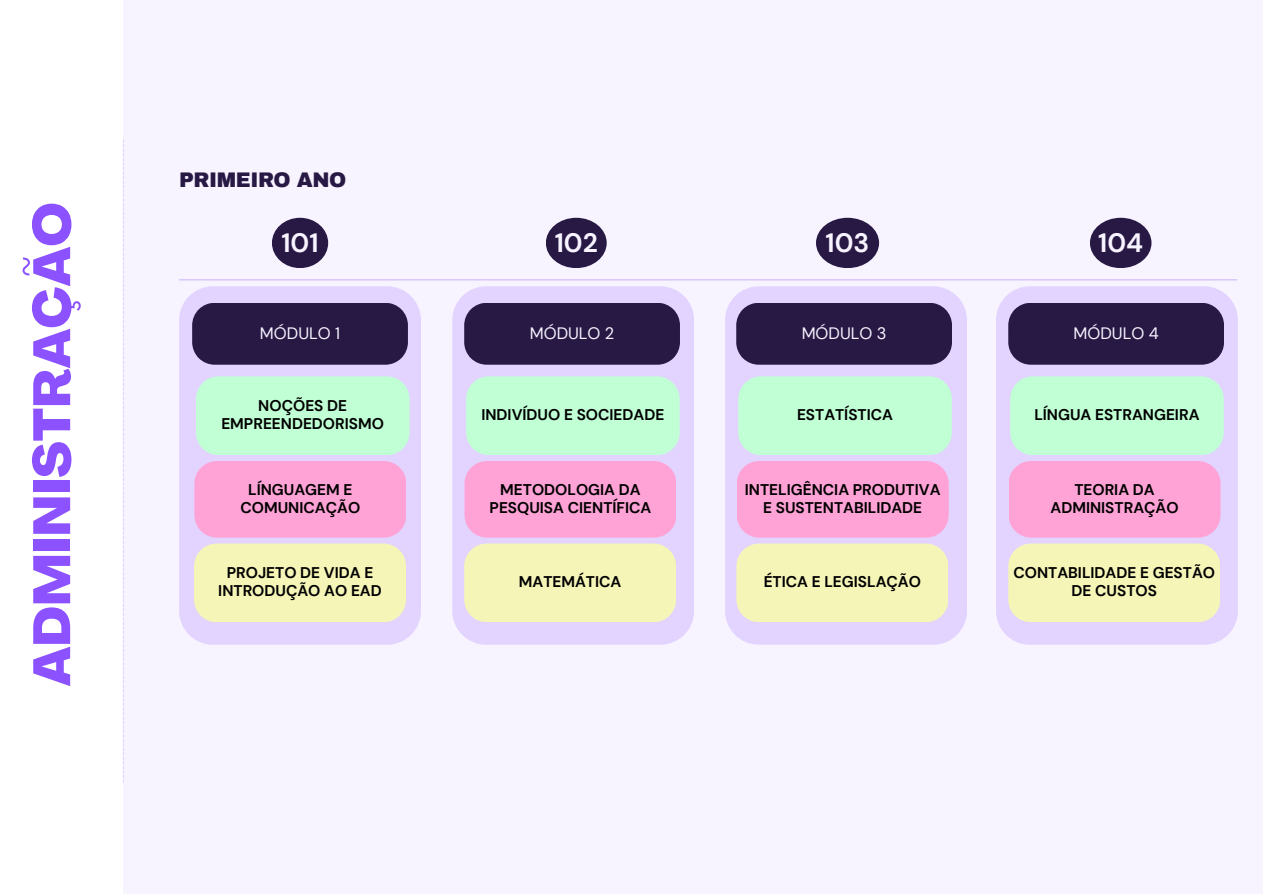
<style>
.page{position:relative;width:1263px;height:894px;background:#fff}
.page>*{position:absolute;margin:0;border:0;box-sizing:border-box;transform-origin:0 0}
.t1{font:800 51.6px "Agrandir";color:#8c52ff}
.t2{font:700 26.55px "DM Sans";color:#f7f3ff}
.t3{font:900 20.7px "Archivo";letter-spacing:-.02em;color:#271844}
.t4{font:16.5px "DM Sans";color:#f7f3ff}
.t5{font:700 15.45px/18px "DM Sans";color:#000;text-align:center}
</style>
<div class="page">
<div style="left:123px;top:0;width:1140px;height:893px;background:#f7f3ff"></div>
<svg style="left:123px;top:140px;width:1px;height:642px"></svg>
<div style="left:272px;top:218px;width:56px;height:50px;background:#271844;border-radius:50%"></div>
<hr style="left:179px;top:279px;width:1058px;height:1px;background:#cdb8f6">
<div style="left:179px;top:286px;width:242px;height:358px;background:#e2d3ff;border-radius:34px"></div>
<div style="left:192px;top:303px;width:216px;height:61px;background:#271844"></div>
<div style="left:196px;top:376px;width:213px;height:79px;background:#c1ffd5;border-radius:22px"></div>
<div style="left:194px;top:461px;width:212px;height:76px;background:#ffa3d7;border-radius:22px"></div>
<div style="left:194px;top:543px;width:212px;height:79px;background:#f6f5b8;border-radius:22px"></div>
<div style="left:546px;top:218px;width:61px;height:50px;background:#271844;border-radius:50%"></div>
<div style="left:816px;top:218px;width:63px;height:50px;background:#271844;border-radius:50%"></div>
<div style="left:1090px;top:218px;width:61px;height:50px;background:#271844;border-radius:50%"></div>
<div style="left:452px;top:286px;width:242px;height:358px;background:#e2d3ff;border-radius:34px"></div>
<div style="left:464px;top:303px;width:216px;height:61px;background:#271844"></div>
<div style="left:725px;top:286px;width:242px;height:358px;background:#e2d3ff;border-radius:34px"></div>
<div style="left:736px;top:303px;width:216px;height:61px;background:#271844"></div>
<div style="left:996px;top:286px;width:242px;height:358px;background:#e2d3ff;border-radius:34px"></div>
<div style="left:1008px;top:303px;width:216px;height:61px;background:#271844"></div>
<div style="left:466px;top:376px;width:214px;height:79px;background:#c1ffd5;border-radius:22px"></div>
<div style="left:464px;top:461px;width:212px;height:76px;background:#ffa3d7;border-radius:22px"></div>
<div style="left:464px;top:543px;width:212px;height:79px;background:#f6f5b8;border-radius:22px"></div>
<div style="left:738px;top:376px;width:214px;height:79px;background:#c1ffd5;border-radius:22px"></div>
<div style="left:737px;top:461px;width:212px;height:76px;background:#ffa3d7;border-radius:22px"></div>
<div style="left:736px;top:543px;width:212px;height:79px;background:#f6f5b8;border-radius:23px"></div>
<div style="left:1010px;top:376px;width:214px;height:79px;background:#c1ffd5;border-radius:22px"></div>
<div style="left:1009px;top:461px;width:211px;height:76px;background:#ffa3d7;border-radius:22px"></div>
<div style="left:1008px;top:543px;width:212px;height:79px;background:#f6f5b8;border-radius:22px"></div>
<h4 class="t1" style="left:31px;top:686px;width:485px;rotate:-90deg">ADMINISTRAÇÃO</h4>
<h4 class="t3" style="left:179px;top:168px;width:169px">PRIMEIRO ANO</h4>
<h1 class="t2" style="left:281px;top:226px;width:39px">101</h1>
<h2 class="t4" style="left:260px;top:322px;width:82px">MÓDULO 1</h2>
<h4 class="t5" style="left:221px;top:397px;width:164px">NOÇÕES DE<br>EMPREENDEDORISMO</h4>
<h4 class="t5" style="left:240px;top:480px;width:121px">LÍNGUAGEM E<br>COMUNICAÇÃO</h4>
<h3 class="t5" style="left:218px;top:564px;width:165px">PROJETO DE VIDA E<br>INTRODUÇÃO AO EAD</h3>
<p class="t2" style="left:555px;top:226px;width:45px">102</p>
<p class="t2" style="left:826px;top:226px;width:45px">103</p>
<p class="t2" style="left:1098px;top:226px;width:46px">104</p>
<h3 class="t4" style="left:530px;top:322px;width:86px">MÓDULO 2</h3>
<p class="t4" style="left:802px;top:322px;width:86px">MÓDULO 3</p>
<p class="t4" style="left:1074px;top:322px;width:87px">MÓDULO 4</p>
<p class="t5" style="left:481px;top:406px;width:184px">INDIVÍDUO E SOCIEDADE</p>
<p class="t5" style="left:797px;top:406px;width:98px">ESTATÍSTICA</p>
<p class="t5" style="left:1034px;top:406px;width:167px">LÍNGUA ESTRANGEIRA</p>
<h3 class="t5" style="left:490px;top:480px;width:163px">METODOLOGIA DA<br>PESQUISA CIENTÍFICA</h3>
<p class="t5" style="left:745px;top:480px;width:197px">INTELIGÊNCIA PRODUTIVA<br>E SUSTENTABILIDADE</p>
<p class="t5" style="left:1050px;top:480px;width:130px">TEORIA DA<br>ADMINISTRAÇÃO</p>
<p class="t5" style="left:519px;top:573px;width:104px">MATEMÁTICA</p>
<h3 class="t5" style="left:764px;top:573px;width:159px">ÉTICA E LEGISLAÇÃO</h3>
<p class="t5" style="left:1013px;top:564px;width:203px">CONTABILIDADE E GESTÃO<br>DE CUSTOS</p>
</div>
